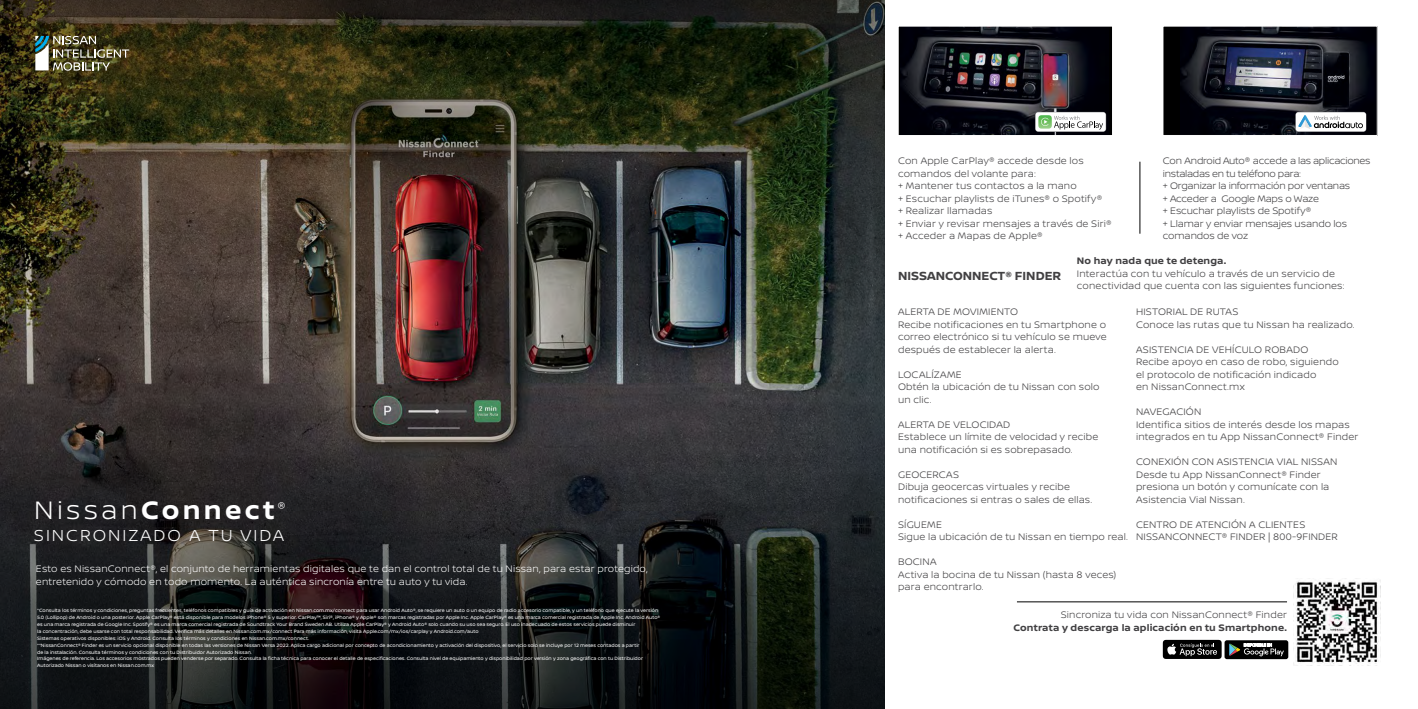
<style>
.page{position:relative;width:1418px;height:709px;background:#fff}
.page>*{position:absolute;margin:0;border:0;box-sizing:border-box;transform-origin:0 0}
.t1{font:700 26.88px "Nissan Brand";letter-spacing:.12em;color:#fff}
.t2{font:300 16.88px "Nissan Brand";letter-spacing:.12em;color:#fff}
.t3{font:300 14.88px "Nissan Brand";color:#fff}
.t4{font:700 12.5px "Nissan Brand";color:#414042}
.t5{font:300 10px/12.5px "Nissan Brand";letter-spacing:.015em;color:#414042}
.t6{font:300 10px/12.5px "Nissan Brand";letter-spacing:-.015em;color:#414042}
.t7{font:300 10px/12.5px "Nissan Brand";letter-spacing:.015em;color:#fff}
.t8{font:700 10px "Nissan Brand";letter-spacing:.015em;color:#414042}
.t9{font:5px/6.9px "Nissan Brand";color:#fff}
.s1{font-weight:300}
</style>
<div class="page">
<svg style="left:0;top:523px;width:885px;height:186px;background:#171a1a"></svg>
<img style="left:0;top:0;width:885px;height:523px">
<img style="left:900px;top:28px;width:208px;height:106px">
<div style="left:898px;top:26px;width:214px;height:110px;border:1px solid #fff"></div>
<div style="left:1162px;top:26px;width:215px;height:109px;background:#000"></div>
<img style="left:1180px;top:28px;width:195px;height:106px">
<div style="left:1162px;top:26px;width:215px;height:110px;border:1px solid #fff"></div>
<div style="left:1035px;top:112px;width:71px;height:20px;background:#f2f2f3;border-radius:3px"></div>
<div style="left:1035px;top:112px;width:70px;height:19px;background:#fff;border-radius:3px"></div>
<img style="left:1038px;top:115px;width:13px;height:14px">
<svg style="left:1041px;top:118px;width:7px;height:8px"></svg>
<svg style="left:1054px;top:116px;width:49px;height:14px"></svg>
<div style="left:1295px;top:112px;width:71px;height:20px;background:#fff;border-radius:3px"></div>
<svg style="left:1298px;top:115px;width:64px;height:14px"></svg>
<hr style="left:1139px;top:162px;width:1px;height:72px;background:#000">
<hr style="left:1016px;top:601px;width:270px;height:1px;background:#000">
<img style="left:1293px;top:578px;width:86px;height:87px">
<svg style="left:1162px;top:640px;width:57px;height:19px"></svg>
<svg style="left:1219px;top:640px;width:70px;height:20px"></svg>
<div style="left:1224px;top:640px;width:64px;height:19px;background:#000;border-radius:2px"></div>
<svg style="left:1229px;top:643px;width:54px;height:13px"></svg>
<img style="left:35px;top:36px;width:94px;height:35px">
<h1 class="t1" style="left:34px;top:490px;width:242px"><span class="s1">Nissan</span>Connect</h1>
<h2 class="t2" style="left:34px;top:523px;width:252px">SINCRONIZADO A TU VIDA</h2>
<h3 class="t3" style="left:278px;top:496px;width:10px">®</h3>
<h3 class="t7" style="left:36px;top:562px;width:613px">Esto es NissanConnect®, el conjunto de herramientas digitales que te dan el control total de tu Nissan, para estar protegido, entretenido y cómodo en todo momento. La auténtica sincronía entre tu auto y tu vida.</h3>
<p class="t9" style="left:37px;top:607px;width:624px">*Consulta los términos y condiciones, preguntas frecuentes, teléfonos compatibles y guía de activación en Nissan.com.mx/connect para usar Android Auto®, se requiere un auto o un equipo de radio accesorio compatible, y un teléfono que ejecute la versión 5.0 (Lollipop) de Android o una posterior. Apple CarPlay® está disponible para modelos iPhone® 5 y superior. CarPlay™, Siri®, iPhone® y Apple® son marcas registradas por Apple Inc. Apple CarPlay® es una marca comercial registrada de Apple Inc. Android Auto® es una marca registrada de Google Inc. Spotify® es una marca comercial registrada de Soundtrack Your Brand Sweden AB. Utiliza Apple CarPlay® y Android Auto® solo cuando su uso sea seguro. El uso inadecuado de estos servicios puede disminuir<br>la concentración, debe usarse con total responsabilidad. Verifica más detalles en Nissan.com.mx/connect Para más información, visita Apple.com/mx/ios/carplay y Android.com/auto<br>Sistemas operativos disponibles: iOS y Android. Consulta los términos y condiciones en Nissan.com.mx/connect.<br>**NissanConnect® Finder es un servicio opcional disponible en todas las versiones de Nissan Versa 2022. Aplica cargo adicional por concepto de acondicionamiento y activación del dispositivo, el servicio solo se incluye por 12 meses contados a partir<br>de la instalación. Consulta términos y condiciones con tu Distribuidor Autorizado Nissan.<br>Imágenes de referencia. Los accesorios mostrados pueden venderse por separado. Consulta la ficha técnica para conocer el detalle de especificaciones. Consulta nivel de equipamiento y disponibilidad por versión y zona geográfica con tu Distribuidor Autorizado Nissan o visítanos en Nissan.com.mx</p>
<h3 class="t5" style="left:898px;top:154px;width:215px">Con Apple CarPlay® accede desde los comandos del volante para:<br>+ Mantener tus contactos a la mano<br>+ Escuchar playlists de iTunes® o Spotify®<br>+ Realizar llamadas<br>+ Enviar y revisar mensajes a través de Siri® + Acceder a Mapas de Apple®</h3>
<h3 class="t6" style="left:1162px;top:154px;width:209px">Con Android Auto® accede a las aplicaciones instaladas en tu teléfono para:<br>+ Organizar la información por ventanas<br>+ Acceder a Google Maps o Waze<br>+ Escuchar playlists de Spotify®<br>+ Llamar y enviar mensajes usando los comandos de voz</h3>
<h3 class="t4" style="left:898px;top:267px;width:165px">NISSANCONNECT® FINDER</h3>
<h3 class="t8" style="left:1076px;top:254px;width:151px">No hay nada que te detenga.</h3>
<h3 class="t5" style="left:1076px;top:267px;width:269px">Interactúa con tu vehículo a través de un servicio de conectividad que cuenta con las siguientes funciones:</h3>
<h3 class="t5" style="left:898px;top:305px;width:210px">ALERTA DE MOVIMIENTO<br>Recibe notificaciones en tu Smartphone o correo electrónico si tu vehículo se mueve después de establecer la alerta.</h3>
<h3 class="t5" style="left:898px;top:368px;width:203px">LOCALÍZAME<br>Obtén la ubicación de tu Nissan con solo un clic.</h3>
<h3 class="t5" style="left:898px;top:418px;width:202px">ALERTA DE VELOCIDAD<br>Establece un límite de velocidad y recibe una notificación si es sobrepasado.</h3>
<h3 class="t5" style="left:898px;top:468px;width:196px">GEOCERCAS<br>Dibuja geocercas virtuales y recibe notificaciones si entras o sales de ellas.</h3>
<h3 class="t5" style="left:898px;top:518px;width:231px">SÍGUEME<br>Sigue la ubicación de tu Nissan en tiempo real.</h3>
<h3 class="t5" style="left:898px;top:555px;width:220px">BOCINA<br>Activa la bocina de tu Nissan (hasta 8 veces) para encontrarlo.</h3>
<h3 class="t5" style="left:1136px;top:305px;width:220px">HISTORIAL DE RUTAS<br>Conoce las rutas que tu Nissan ha realizado.</h3>
<h3 class="t5" style="left:1136px;top:343px;width:204px">ASISTENCIA DE VEHÍCULO ROBADO<br>Recibe apoyo en caso de robo, siguiendo el protocolo de notificación indicado<br>en NissanConnect.mx</h3>
<h3 class="t5" style="left:1136px;top:405px;width:224px">NAVEGACIÓN<br>Identifica sitios de interés desde los mapas integrados en tu App NissanConnect® Finder</h3>
<h3 class="t5" style="left:1136px;top:455px;width:203px">CONEXIÓN CON ASISTENCIA VIAL NISSAN Desde tu App NissanConnect® Finder presiona un botón y comunícate con la Asistencia Vial Nissan.</h3>
<h3 class="t5" style="left:1136px;top:518px;width:203px">CENTRO DE ATENCIÓN A CLIENTES<br>NISSANCONNECT® FINDER | 800-9FINDER</h3>
<h3 class="t5" style="left:1060px;top:608px;width:228px">Sincroniza tu vida con NissanConnect® Finder</h3>
<h3 class="t8" style="left:1013px;top:620px;width:275px">Contrata y descarga la aplicación en tu Smartphone.</h3>
</div>
